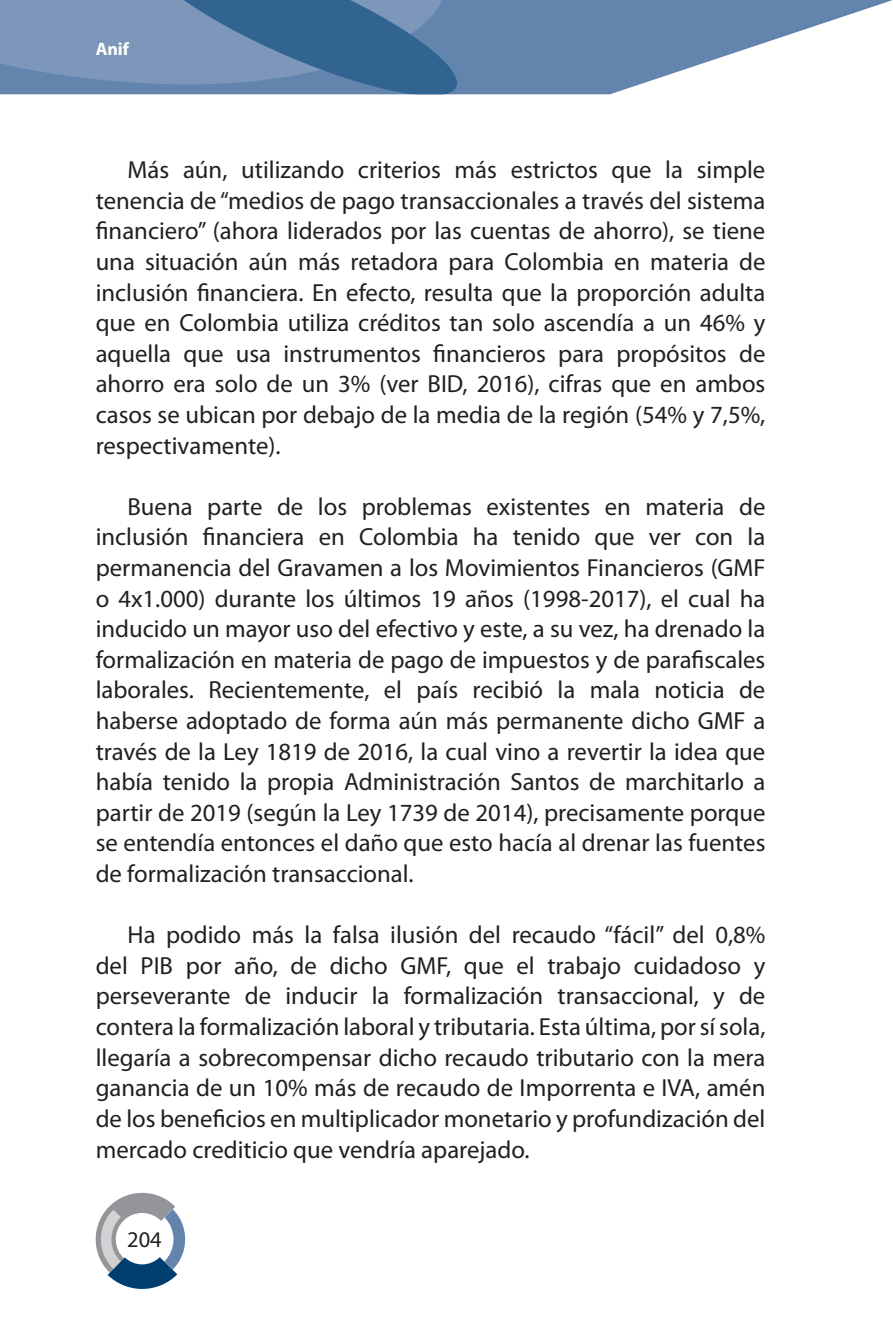
<style>
.page{position:relative;width:893px;height:1340px;background:#fff}
.page>*{position:absolute;margin:0;border:0;box-sizing:border-box;transform-origin:0 0}
.t1{font:24.75px/30.6px "Myriad Pro";color:#231f20;text-align:justify}
.t2{font:22.5px "Myriad Pro";color:#231f20}
.t3{font:700 18px "Myriad Pro";color:#fff}
</style>
<div class="page">
<svg style="left:96px;top:1192px;width:89px;height:96px"></svg>
<svg style="left:465px;top:0;width:427px;height:94px;fill:#6385ad"></svg>
<svg style="left:0;top:0;width:465px;height:94px;background:#6083ab"></svg>
<p class="t3" style="left:96px;top:37px;width:35px">Anif</p>
<p class="t1" style="left:96px;top:154px;width:671px;text-indent:32px">Más aún, utilizando criterios más estrictos que la simple tenencia de “medios de pago transaccionales a través del sistema financiero” (ahora liderados por las cuentas de ahorro), se tiene una situación aún más retadora para Colombia en materia de inclusión financiera. En efecto, resulta que la proporción adulta que en Colombia utiliza créditos tan solo ascendía a un 46% y aquella que usa instrumentos financieros para propósitos de ahorro era solo de un 3% (ver BID, 2016), cifras que en ambos casos se ubican por debajo de la media de la región (54% y 7,5%, respectivamente).</p>
<p class="t1" style="left:96px;top:491px;width:671px;text-indent:32px">Buena parte de los problemas existentes en materia de inclusión financiera en Colombia ha tenido que ver con la permanencia del Gravamen a los Movimientos Financieros (GMF o 4x1.000) durante los últimos 19 años (1998-2017), el cual ha inducido un mayor uso del efectivo y este, a su vez, ha drenado la formalización en materia de pago de impuestos y de parafiscales laborales. Recientemente, el país recibió la mala noticia de haberse adoptado de forma aún más permanente dicho GMF a través de la Ley 1819 de 2016, la cual vino a revertir la idea que había tenido la propia Administración Santos de marchitarlo a partir de 2019 (según la Ley 1739 de 2014), precisamente porque se entendía entonces el daño que esto hacía al drenar las fuentes de formalización transaccional.</p>
<p class="t1" style="left:96px;top:919px;width:671px;text-indent:32px">Ha podido más la falsa ilusión del recaudo “fácil” del 0,8% del PIB por año, de dicho GMF, que el trabajo cuidadoso y perseverante de inducir la formalización transaccional, y de contera la formalización laboral y tributaria. Esta última, por sí sola, llegaría a sobrecompensar dicho recaudo tributario con la mera ganancia de un 10% más de recaudo de Imporrenta e IVA, amén de los beneficios en multiplicador monetario y profundización del mercado crediticio que vendría aparejado.</p>
<p class="t2" style="left:127px;top:1225px;width:36px">204</p>
</div>
